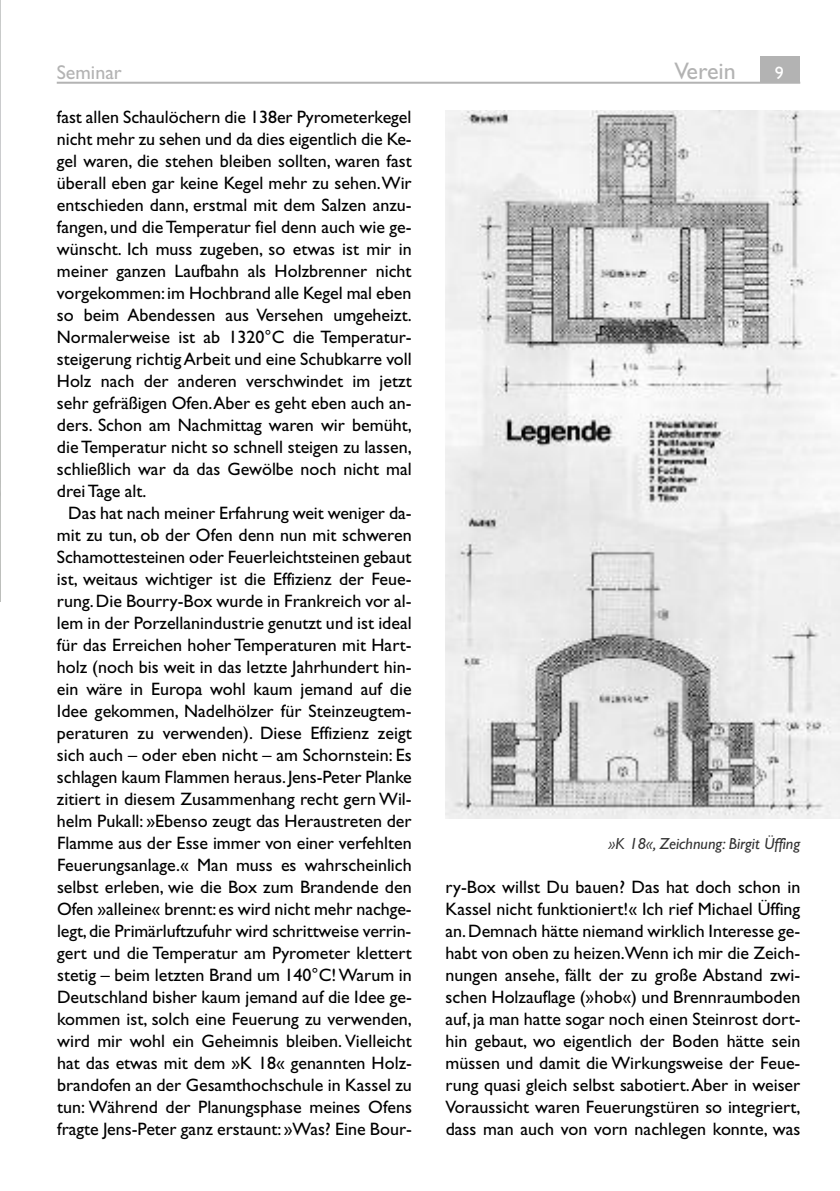
<style>
.page{position:relative;width:840px;height:1191px;background:#fff}
.page>*{position:absolute;margin:0;border:0;box-sizing:border-box;transform-origin:0 0}
.t1{font:24px "Gill Sans";color:#b3b3b3}
.t2{font:20px "Gill Sans";color:#b3b3b3}
.t3{font:18px/22px "Gill Sans";color:#000;text-align:justify}
.t4{font:18px "Gill Sans";color:#fff}
.t5{font:italic 16px "Gill Sans";color:#333}
</style>
<div class="page">
<img style="left:0;top:0;width:1px;height:601px">
<div style="left:760px;top:57px;width:39px;height:26px;background:#b3b3b3"></div>
<hr style="left:57px;top:82px;width:742px;height:2px;background:#b3b3b3">
<img style="left:445px;top:110px;width:394px;height:708px">
<p class="t2" style="left:57px;top:64px;width:67px">Seminar</p>
<h1 class="t1" style="left:674px;top:62px;width:63px">Verein</h1>
<p class="t4" style="left:774px;top:66px;width:10px">9</p>
<p class="t3" style="left:57px;top:107px;width:356px">fast allen Schaulöchern die 138er Pyrometerkegel nicht mehr zu sehen und da dies eigentlich die Ke&shy;gel waren, die stehen bleiben sollten, waren fast überall eben gar keine Kegel mehr zu sehen. Wir entschieden dann, erstmal mit dem Salzen anzu&shy;fangen, und die Temperatur fiel denn auch wie ge&shy;wünscht. Ich muss zugeben, so etwas ist mir in meiner ganzen Laufbahn als Holzbrenner nicht vorgekommen: im Hochbrand alle Kegel mal eben so beim Abendessen aus Versehen umgeheizt.<br>Normalerweise ist ab 1320°C die Temperatur&shy;steigerung richtig Arbeit und eine Schubkarre voll Holz nach der anderen verschwindet im jetzt sehr gefräßigen Ofen.Aber es geht eben auch an&shy;ders. Schon am Nachmittag waren wir bemüht, die Temperatur nicht so schnell steigen zu lassen, schließlich war da das Gewölbe noch nicht mal drei Tage alt.</p>
<p class="t3" style="left:57px;top:503px;width:356px;text-indent:11px">Das hat nach meiner Erfahrung weit weniger da&shy;mit zu tun, ob der Ofen denn nun mit schweren Schamottesteinen oder Feuerleichtsteinen gebaut ist, weitaus wichtiger ist die Effizienz der Feue&shy;rung. Die Bourry-Box wurde in Frankreich vor al&shy;lem in der Porzellanindustrie genutzt und ist ideal für das Erreichen hoher Temperaturen mit Hart&shy;holz (noch bis weit in das letzte Jahrhundert hin&shy;ein wäre in Europa wohl kaum jemand auf die Idee gekommen, Nadelhölzer für Steinzeugtem&shy;peraturen zu verwenden). Diese Effizienz zeigt sich auch – oder eben nicht – am Schornstein: Es schlagen kaum Flammen heraus. Jens-Peter Planke zitiert in diesem Zusammenhang recht gern Wil&shy;helm Pukall: »Ebenso zeugt das Heraustreten der Flamme aus der Esse immer von einer verfehlten Feuerungsanlage.« Man muss es wahrscheinlich selbst erleben, wie die Box zum Brandende den Ofen »alleine« brennt: es wird nicht mehr nachge&shy;legt, die Primärluftzufuhr wird schrittweise verrin&shy;gert und die Temperatur am Pyrometer klettert stetig – beim letzten Brand um 140°C! Warum in Deutschland bisher kaum jemand auf die Idee ge&shy;kommen ist, solch eine Feuerung zu verwenden, wird mir wohl ein Geheimnis bleiben. Vielleicht hat das etwas mit dem »K 18« genannten Holz&shy;brandofen an der Gesamthochschule in Kassel zu tun: Während der Planungsphase meines Ofens fragte Jens-Peter ganz erstaunt: »Was? Eine Bour-</p>
<p class="t5" style="left:608px;top:837px;width:193px">»K 18«, Zeichnung: Birgit Üffing</p>
<p class="t3" style="left:445px;top:877px;width:356px">ry-Box willst Du bauen? Das hat doch schon in Kassel nicht funktioniert!« Ich rief Michael Üffing an. Demnach hätte niemand wirklich Interesse ge&shy;habt von oben zu heizen.Wenn ich mir die Zeich&shy;nungen ansehe, fällt der zu große Abstand zwi&shy;schen Holzauflage (»hob«) und Brennraumboden auf, ja man hatte sogar noch einen Steinrost dort&shy;hin gebaut, wo eigentlich der Boden hätte sein müssen und damit die Wirkungsweise der Feue&shy;rung quasi gleich selbst sabotiert. Aber in weiser Voraussicht waren Feuerungstüren so integriert, dass man auch von vorn nachlegen konnte, was</p>
</div>
